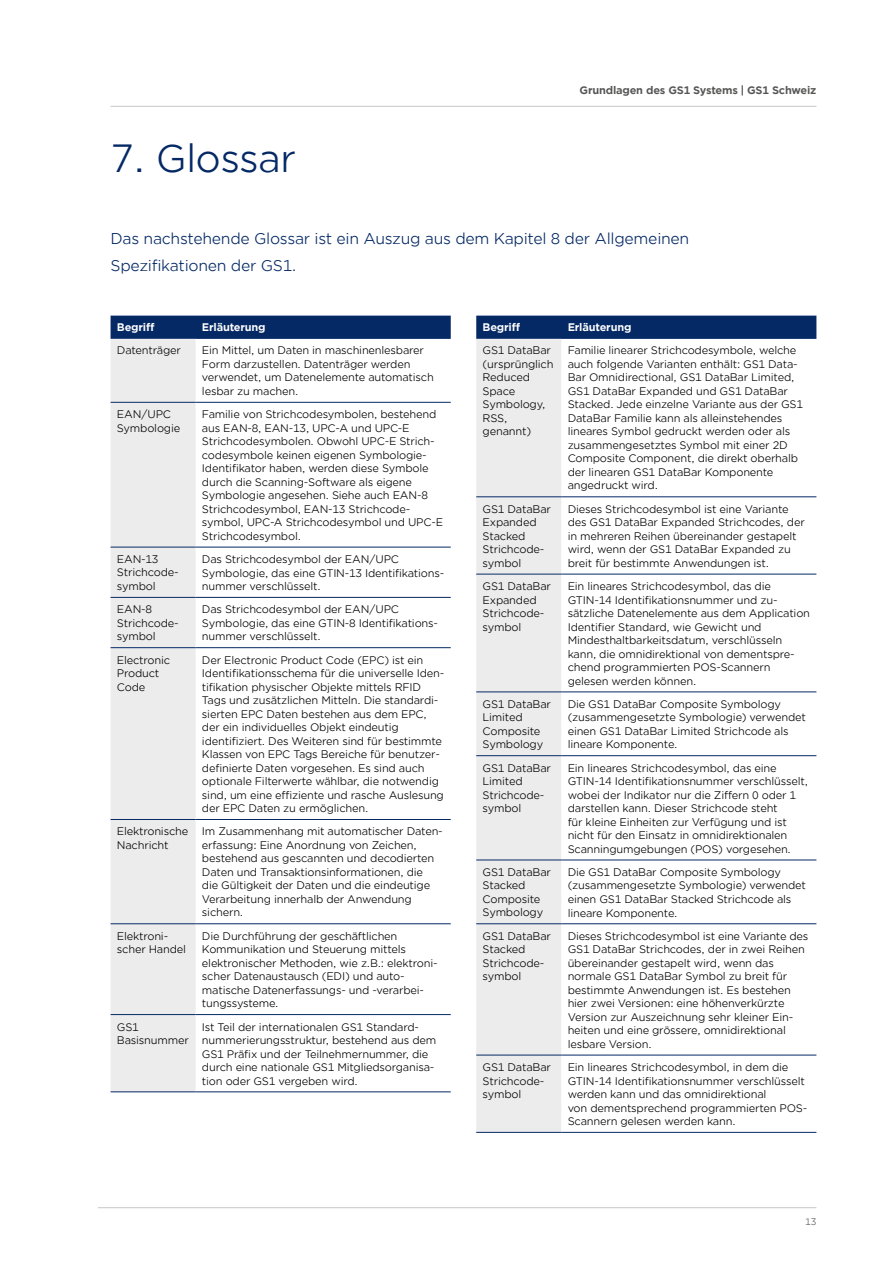
<style>
.page{position:relative;width:893px;height:1263px;background:#fff}
.page>*{position:absolute;margin:0;border:0;box-sizing:border-box;transform-origin:0 0}
.t1{font:37.5px "Gotham Office";letter-spacing:-.02em;color:#052965}
.t2{font:15px/27px "Gotham Office";letter-spacing:-.02em;color:#052965}
.t3{font:10.5px/13.5px "Gotham Office";letter-spacing:-.02em;color:#000}
.t4{font:700 10.5px "Gotham Office";letter-spacing:-.02em;color:#fff}
.t5{font:700 10.5px "Gotham Office";letter-spacing:-.02em;color:#565655}
.t6{font:9px "Gotham Office";color:#565655}
</style>
<div class="page">
<hr style="left:111px;top:106px;width:705px;height:1px;background:#c5c6c6">
<hr style="left:98px;top:1207px;width:718px;height:1px;background:#c5c6c6">
<div style="left:111px;top:316px;width:340px;height:23px;background:#052965"></div>
<div style="left:111px;top:339px;width:85px;height:752px;background:#ececec"></div>
<hr style="left:111px;top:402px;width:85px;height:1px;background:#052965">
<hr style="left:196px;top:402px;width:255px;height:1px;background:#052965">
<hr style="left:111px;top:547px;width:85px;height:1px;background:#052965">
<hr style="left:196px;top:547px;width:255px;height:1px;background:#052965">
<hr style="left:111px;top:597px;width:85px;height:1px;background:#052965">
<hr style="left:196px;top:597px;width:255px;height:1px;background:#052965">
<hr style="left:111px;top:647px;width:85px;height:1px;background:#052965">
<hr style="left:196px;top:647px;width:255px;height:1px;background:#052965">
<hr style="left:111px;top:819px;width:85px;height:1px;background:#052965">
<hr style="left:196px;top:819px;width:255px;height:1px;background:#052965">
<hr style="left:111px;top:923px;width:85px;height:1px;background:#052965">
<hr style="left:196px;top:923px;width:255px;height:1px;background:#052965">
<hr style="left:111px;top:1014px;width:85px;height:1px;background:#052965">
<hr style="left:196px;top:1014px;width:255px;height:1px;background:#052965">
<hr style="left:111px;top:1091px;width:85px;height:1px;background:#052965">
<hr style="left:196px;top:1091px;width:255px;height:1px;background:#052965">
<div style="left:476px;top:316px;width:340px;height:23px;background:#052965"></div>
<div style="left:476px;top:339px;width:85px;height:793px;background:#ececec"></div>
<hr style="left:476px;top:496px;width:85px;height:1px;background:#052965">
<hr style="left:561px;top:496px;width:255px;height:1px;background:#052965">
<hr style="left:476px;top:574px;width:85px;height:1px;background:#052965">
<hr style="left:561px;top:574px;width:255px;height:1px;background:#052965">
<hr style="left:476px;top:691px;width:85px;height:1px;background:#052965">
<hr style="left:561px;top:691px;width:255px;height:1px;background:#052965">
<hr style="left:476px;top:755px;width:85px;height:1px;background:#052965">
<hr style="left:561px;top:755px;width:255px;height:1px;background:#052965">
<hr style="left:476px;top:860px;width:85px;height:1px;background:#052965">
<hr style="left:561px;top:860px;width:255px;height:1px;background:#052965">
<hr style="left:476px;top:923px;width:85px;height:1px;background:#052965">
<hr style="left:561px;top:923px;width:255px;height:1px;background:#052965">
<hr style="left:476px;top:1055px;width:85px;height:1px;background:#052965">
<hr style="left:561px;top:1055px;width:255px;height:1px;background:#052965">
<hr style="left:476px;top:1132px;width:85px;height:1px;background:#052965">
<hr style="left:561px;top:1132px;width:255px;height:1px;background:#052965">
<h1 class="t1" style="left:111px;top:133px;width:187px">7. Glossar</h1>
<p class="t5" style="left:580px;top:82px;width:238px">Grundlagen des GS1 Systems | GS1 Schweiz</p>
<h2 class="t2" style="left:111px;top:224px;width:580px">Das nachstehende Glossar ist ein Auszug aus dem Kapitel 8 der Allgemeinen<br>Spezifikationen der GS1.</h2>
<p class="t4" style="left:117px;top:320px;width:39px">Begriff</p>
<p class="t4" style="left:202px;top:320px;width:65px">Erläuterung</p>
<p class="t3" style="left:117px;top:343px;width:66px">Datenträger</p>
<p class="t3" style="left:202px;top:343px;width:233px">Ein Mittel, um Daten in maschinenlesbarer Form darzustellen. Datenträger werden verwendet, um Datenelemente automatisch lesbar zu machen.</p>
<p class="t3" style="left:117px;top:407px;width:65px">EAN/UPC<br>Symbologie</p>
<p class="t3" style="left:202px;top:407px;width:243px">Familie von Strichcodesymbolen, bestehend aus EAN-8, EAN-13, UPC-A und UPC-E Strichcodesymbolen. Obwohl UPC-E Strich&shy;codesymbole keinen eigenen Symbologie-Identifikator haben, werden diese Symbole durch die Scanning-Software als eigene Symbologie angesehen. Siehe auch EAN-8<br>Strichcodesymbol, EAN-13 Strichcode&shy;symbol, UPC-A Strichcodesymbol und UPC-E Strichcodesymbol.</p>
<p class="t3" style="left:117px;top:552px;width:62px">EAN-13<br>Strichcode&shy;symbol</p>
<p class="t3" style="left:202px;top:552px;width:242px">Das Strichcodesymbol der EAN/UPC<br>Symbologie, das eine GTIN-13 Identifikations&shy;nummer verschlüsselt.</p>
<p class="t3" style="left:117px;top:602px;width:62px">EAN-8<br>Strichcode&shy;symbol</p>
<p class="t3" style="left:202px;top:602px;width:238px">Das Strichcodesymbol der EAN/UPC<br>Symbologie, das eine GTIN-8 Identifikations&shy;nummer verschlüsselt.</p>
<p class="t3" style="left:117px;top:653px;width:55px">Electronic<br>Product<br>Code</p>
<p class="t3" style="left:202px;top:653px;width:244px">Der Electronic Product Code (EPC) ist ein Identifikationsschema für die universelle Iden&shy;tifikation physischer Objekte mittels RFID Tags und zusätzlichen Mitteln. Die standardi&shy;sierten EPC Daten bestehen aus dem EPC, der ein individuelles Objekt eindeutig identifiziert. Des Weiteren sind für bestimmte Klassen von EPC Tags Bereiche für benutzer&shy;definierte Daten vorgesehen. Es sind auch optionale Filterwerte wählbar, die notwendig sind, um eine effiziente und rasche Auslesung der EPC Daten zu ermöglichen.</p>
<p class="t3" style="left:117px;top:824px;width:73px">Elektronische<br>Nachricht</p>
<p class="t3" style="left:202px;top:824px;width:241px">Im Zusammenhang mit automatischer Daten&shy;erfassung: Eine Anordnung von Zeichen, bestehend aus gescannten und decodierten Daten und Transaktionsinformationen, die die Gültigkeit der Daten und die eindeutige Verarbeitung innerhalb der Anwendung sichern.</p>
<p class="t3" style="left:117px;top:929px;width:71px">Elektroni&shy;scher Handel</p>
<p class="t3" style="left:202px;top:929px;width:237px">Die Durchführung der geschäftlichen Kommunikation und Steuerung mittels elektronischer Methoden, wie z.B.: elektroni&shy;scher Datenaustausch (EDI) und auto&shy;matische Datenerfassungs- und -verarbei&shy;tungssysteme.</p>
<p class="t3" style="left:117px;top:1020px;width:73px">GS1<br>Basisnummer</p>
<p class="t3" style="left:202px;top:1020px;width:236px">Ist Teil der internationalen GS1 Standard&shy;nummerierungsstruktur, bestehend aus dem GS1 Präfix und der Teilnehmernummer, die durch eine nationale GS1 Mitgliedsorganisa&shy;tion oder GS1 vergeben wird.</p>
<p class="t4" style="left:483px;top:320px;width:39px">Begriff</p>
<p class="t4" style="left:568px;top:320px;width:65px">Erläuterung</p>
<p class="t3" style="left:483px;top:343px;width:72px">GS1 DataBar (ursprünglich<br>Reduced<br>Space<br>Symbology,<br>RSS, genannt)</p>
<p class="t3" style="left:568px;top:343px;width:237px">Familie linearer Strichcodesymbole, welche auch folgende Varianten enthält: GS1 Data-Bar Omnidirectional, GS1 DataBar Limited, GS1 DataBar Expanded und GS1 DataBar Stacked. Jede einzelne Variante aus der GS1<br>DataBar Familie kann als alleinstehendes lineares Symbol gedruckt werden oder als zusammengesetztes Symbol mit einer 2D Composite Component, die direkt oberhalb der linearen GS1 DataBar Komponente angedruckt wird.</p>
<p class="t3" style="left:483px;top:502px;width:70px">GS1 DataBar<br>Expanded<br>Stacked<br>Strichcode&shy;symbol</p>
<p class="t3" style="left:568px;top:502px;width:239px">Dieses Strichcodesymbol ist eine Variante des GS1 DataBar Expanded Strichcodes, der in mehreren Reihen übereinander gestapelt wird, wenn der GS1 DataBar Expanded zu breit für bestimmte Anwendungen ist.</p>
<p class="t3" style="left:483px;top:579px;width:70px">GS1 DataBar<br>Expanded<br>Strichcode&shy;symbol</p>
<p class="t3" style="left:568px;top:579px;width:244px">Ein lineares Strichcodesymbol, das die GTIN-14 Identifikationsnummer und zu&shy;sätzliche Datenelemente aus dem Application Identifier Standard, wie Gewicht und Mindesthaltbarkeitsdatum, verschlüsseln kann, die omnidirektional von dementspre&shy;chend programmierten POS-Scannern gelesen werden können.</p>
<p class="t3" style="left:483px;top:697px;width:70px">GS1 DataBar<br>Limited<br>Composite<br>Symbology</p>
<p class="t3" style="left:568px;top:697px;width:240px">Die GS1 DataBar Composite Symbology (zusammengesetzte Symbologie) verwendet einen GS1 DataBar Limited Strichcode als lineare Komponente.</p>
<p class="t3" style="left:483px;top:761px;width:70px">GS1 DataBar<br>Limited<br>Strichcode&shy;symbol</p>
<p class="t3" style="left:568px;top:761px;width:242px">Ein lineares Strichcodesymbol, das eine GTIN-14 Identifikationsnummer verschlüsselt, wobei der Indikator nur die Ziffern 0 oder 1 darstellen kann. Dieser Strichcode steht<br>für kleine Einheiten zur Verfügung und ist nicht für den Einsatz in omnidirektionalen Scanningumgebungen (POS) vorgesehen.</p>
<p class="t3" style="left:483px;top:865px;width:70px">GS1 DataBar<br>Stacked<br>Composite<br>Symbology</p>
<p class="t3" style="left:568px;top:865px;width:240px">Die GS1 DataBar Composite Symbology (zusammengesetzte Symbologie) verwendet einen GS1 DataBar Stacked Strichcode als lineare Komponente.</p>
<p class="t3" style="left:483px;top:929px;width:70px">GS1 DataBar<br>Stacked<br>Strichcode&shy;symbol</p>
<p class="t3" style="left:568px;top:929px;width:242px">Dieses Strichcodesymbol ist eine Variante des GS1 DataBar Strichcodes, der in zwei Reihen übereinander gestapelt wird, wenn das normale GS1 DataBar Symbol zu breit für bestimmte Anwendungen ist. Es bestehen hier zwei Versionen: eine höhenverkürzte Version zur Auszeichnung sehr kleiner Ein&shy;heiten und eine grössere, omnidirektional lesbare Version.</p>
<p class="t3" style="left:483px;top:1060px;width:70px">GS1 DataBar<br>Strichcode&shy;symbol</p>
<p class="t3" style="left:568px;top:1060px;width:240px">Ein lineares Strichcodesymbol, in dem die GTIN-14 Identifikationsnummer verschlüsselt werden kann und das omnidirektional<br>von dementsprechend programmierten POS-Scannern gelesen werden kann.</p>
<p class="t6" style="left:805px;top:1215px;width:13px">13</p>
</div>
